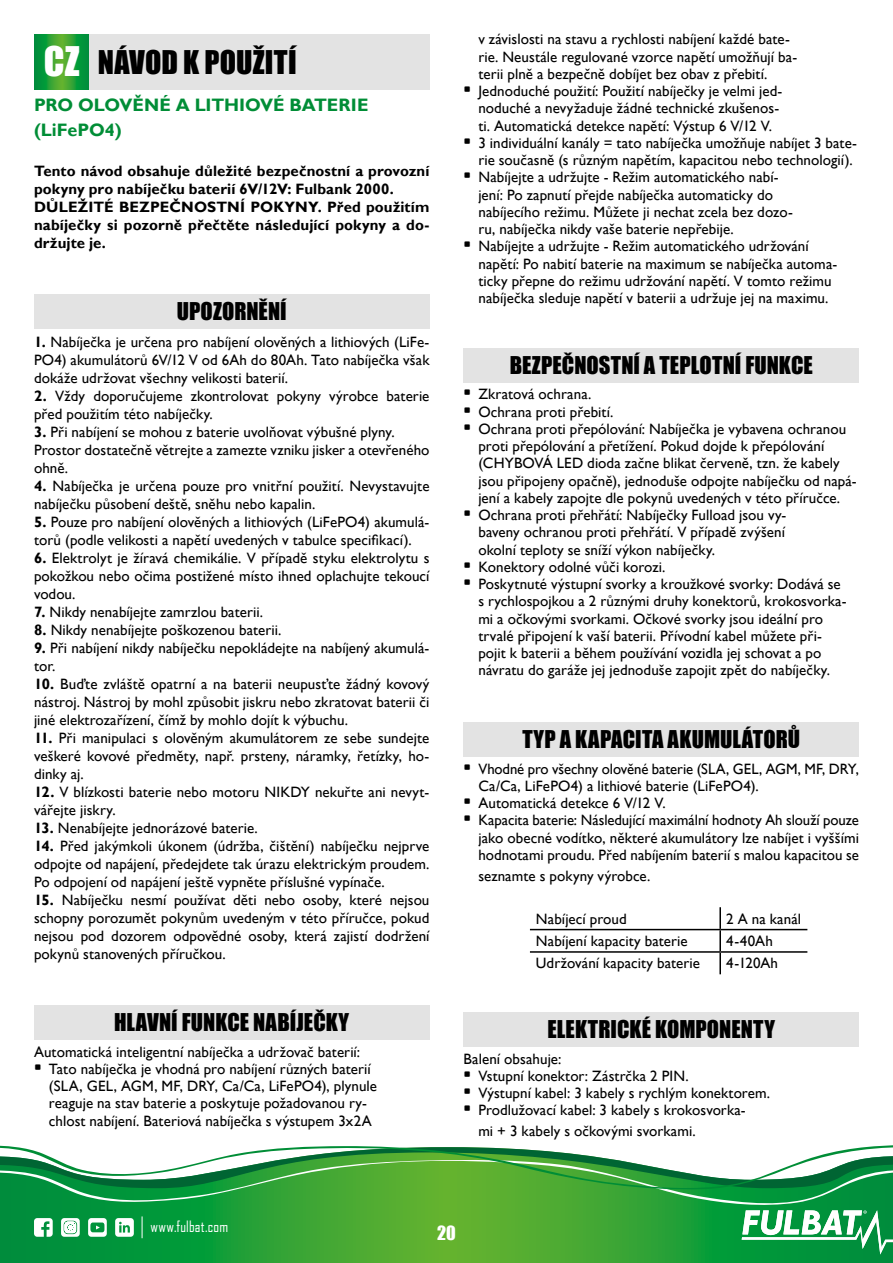
<style>
.page{position:relative;width:893px;height:1263px;background:#fff}
.page>*{position:absolute;margin:0;border:0;box-sizing:border-box;transform-origin:0 0}
.t1{font:30px "Impact";letter-spacing:.005em;color:#000}
.t2{font:22.5px "Impact";letter-spacing:.005em;color:#000}
.t3{font:700 18px/25.2px "Gill Sans";letter-spacing:-.005em;color:#008d36}
.t4{font:18px "Impact";color:#fff}
.t5{font:15px/17.2px "Gill Sans";letter-spacing:.005em;color:#000}
.t6{font:700 15px/18px "Gill Sans";letter-spacing:.005em;color:#000}
.t7{font:15px "Agency FB";letter-spacing:.01em;color:#fff}
.s1{font-size:37.5px;color:#fff}
.s2{font-weight:700}
.s3{font-family:"Agency FB";font-size:18px}
</style>
<div class="page">
<svg style="left:0;top:1145px;width:893px;height:109px"></svg>
<svg style="left:34px;top:34px;width:55px;height:55px;background:#249e36"></svg>
<div style="left:89px;top:34px;width:340px;height:55px;background:#e3e3e3"></div>
<div style="left:34px;top:294px;width:395px;height:35px;background:#e3e3e3"></div>
<div style="left:34px;top:1005px;width:395px;height:34px;background:#e3e3e3"></div>
<div style="left:463px;top:348px;width:396px;height:34px;background:#e3e3e3"></div>
<div style="left:463px;top:722px;width:396px;height:34px;background:#e3e3e3"></div>
<hr style="left:719px;top:907px;width:2px;height:22px;background:#000">
<hr style="left:530px;top:929px;width:190px;height:1px;background:#000">
<hr style="left:720px;top:929px;width:87px;height:1px;background:#000">
<hr style="left:719px;top:930px;width:2px;height:21px;background:#000">
<hr style="left:530px;top:951px;width:190px;height:2px;background:#000">
<hr style="left:720px;top:951px;width:87px;height:2px;background:#000">
<hr style="left:719px;top:953px;width:2px;height:21px;background:#000">
<div style="left:463px;top:1012px;width:396px;height:34px;background:#e3e3e3"></div>
<h1 class="t1" style="left:44px;top:38px;width:254px"><span class="s1">CZ</span> NÁVOD K POUŽITÍ</h1>
<p class="t3" style="left:34px;top:93px;width:336px">PRO OLOVĚNÉ A LITHIOVÉ BATERIE (LiFePO4)</p>
<p class="t6" style="left:34px;top:162px;width:397px">Tento návod obsahuje důležité bezpečnostní a provozní pokyny pro nabíječku baterií 6V/12V: Fulbank 2000.<br>DŮLEŽITÉ BEZPEČNOSTNÍ POKYNY. Před použitím nabíječky si pozorně přečtěte následující pokyny a do&shy;držujte je.</p>
<h2 class="t2" style="left:177px;top:294px;width:111px">UPOZORNĚNÍ</h2>
<p class="t5" style="left:34px;top:333px;width:397px;line-height:18px;text-align:justify"><span class="s2">1.</span> Nabíječka je určena pro nabíjení olověných a lithiových (LiFe-PO4) akumulátorů 6V/12 V od 6Ah do 80Ah. Tato nabíječka však dokáže udržovat všechny velikosti baterií.</p>
<p class="t5" style="left:34px;top:387px;width:397px;line-height:18px"><span class="s2">2.</span> Vždy doporučujeme zkontrolovat pokyny výrobce baterie před použitím této nabíječky.</p>
<p class="t5" style="left:34px;top:423px;width:397px;line-height:18px"><span class="s2">3.</span> Při nabíjení se mohou z baterie uvolňovat výbušné plyny.<br>Prostor dostatečně větrejte a zamezte vzniku jisker a otevřeného ohně.</p>
<p class="t5" style="left:34px;top:477px;width:397px;line-height:18px"><span class="s2">4.</span> Nabíječka je určena pouze pro vnitřní použití. Nevystavujte nabíječku působení deště, sněhu nebo kapalin.</p>
<p class="t5" style="left:34px;top:513px;width:397px;line-height:18px"><span class="s2">5.</span> Pouze pro nabíjení olověných a lithiových (LiFePO4) akumulá&shy;torů (podle velikosti a napětí uvedených v tabulce specifikací).</p>
<p class="t5" style="left:34px;top:549px;width:397px;line-height:18px;text-align:justify"><span class="s2">6.</span> Elektrolyt je žíravá chemikálie. V případě styku elektrolytu s pokožkou nebo očima postižené místo ihned oplachujte tekoucí vodou.</p>
<p class="t5" style="left:34px;top:603px;width:231px"><span class="s2">7.</span> Nikdy nenabíjejte zamrzlou baterii.</p>
<p class="t5" style="left:34px;top:621px;width:249px"><span class="s2">8.</span> Nikdy nenabíjejte poškozenou baterii.</p>
<p class="t5" style="left:34px;top:639px;width:397px;line-height:18px"><span class="s2">9.</span> Při nabíjení nikdy nabíječku nepokládejte na nabíjený akumulá&shy;tor.</p>
<p class="t5" style="left:34px;top:675px;width:397px;line-height:18px;text-align:justify"><span class="s2">10.</span> Buďte zvláště opatrní a na baterii neupusťte žádný kovový nástroj. Nástroj by mohl způsobit jiskru nebo zkratovat baterii či jiné elektrozařízení, čímž by mohlo dojít k výbuchu.</p>
<p class="t5" style="left:34px;top:729px;width:397px;line-height:18px;text-align:justify"><span class="s2">11.</span> Při manipulaci s olověným akumulátorem ze sebe sundejte veškeré kovové předměty, např. prsteny, náramky, řetízky, ho&shy;dinky aj.</p>
<p class="t5" style="left:34px;top:783px;width:397px;line-height:18px"><span class="s2">12.</span> V blízkosti baterie nebo motoru NIKDY nekuřte ani nevyt&shy;vářejte jiskry.</p>
<p class="t5" style="left:34px;top:819px;width:225px"><span class="s2">13.</span> Nenabíjejte jednorázové baterie.</p>
<p class="t5" style="left:34px;top:837px;width:397px;line-height:18px;text-align:justify"><span class="s2">14.</span> Před jakýmkoli úkonem (údržba, čištění) nabíječku nejprve odpojte od napájení, předejdete tak úrazu elektrickým proudem.<br>Po odpojení od napájení ještě vypněte příslušné vypínače.</p>
<p class="t5" style="left:34px;top:891px;width:397px;line-height:18px;text-align:justify"><span class="s2">15.</span> Nabíječku nesmí používat děti nebo osoby, které nejsou schopny porozumět pokynům uvedeným v této příručce, pokud nejsou pod dozorem odpovědné osoby, která zajistí dodržení pokynů stanovených příručkou.</p>
<h2 class="t2" style="left:114px;top:1005px;width:237px">HLAVNÍ FUNKCE NABÍJEČKY</h2>
<p class="t5" style="left:34px;top:1043px;width:328px">Automatická inteligentní nabíječka a udržovač baterií:</p>
<p class="t5" style="left:49px;top:1060px;width:330px;text-indent:-15px"><span class="s3">•</span> Tato nabíječka je vhodná pro nabíjení různých baterií (SLA, GEL, AGM, MF, DRY, Ca/Ca, LiFePO4), plynule reaguje na stav baterie a poskytuje požadovanou ry&shy;chlost nabíjení. Bateriová nabíječka s výstupem 3x2A</p>
<p class="t5" style="left:478px;top:31px;width:320px">v závislosti na stavu a rychlosti nabíjení každé bate&shy;rie. Neustále regulované vzorce napětí umožňují ba&shy;terii plně a bezpečně dobíjet bez obav z přebití.</p>
<p class="t5" style="left:478px;top:83px;width:306px;text-indent:-15px"><span class="s3">•</span> Jednoduché použití: Použití nabíječky je velmi jed&shy;noduché a nevyžaduje žádné technické zkušenos&shy;ti. Automatická detekce napětí: Výstup 6 V/12 V.</p>
<p class="t5" style="left:463px;top:134px;width:395px;text-align:right"><span class="s3">•</span> 3 individuální kanály = tato nabíječka umožňuje nabíjet 3 bate&shy;rie současně (s různým napětím, kapacitou nebo technologií).</p>
<p class="t5" style="left:478px;top:169px;width:316px;text-indent:-15px"><span class="s3">•</span> Nabíjejte a udržujte - Režim automatického nabí&shy;jení: Po zapnutí přejde nabíječka automaticky do nabíjecího režimu. Můžete ji nechat zcela bez dozo&shy;ru, nabíječka nikdy vaše baterie nepřebije.</p>
<p class="t5" style="left:478px;top:238px;width:360px;text-indent:-15px"><span class="s3">•</span> Nabíjejte a udržujte - Režim automatického udržování napětí: Po nabití baterie na maximum se nabíječka automa&shy;ticky přepne do režimu udržování napětí. V tomto režimu nabíječka sleduje napětí v baterii a udržuje jej na maximu.</p>
<h2 class="t2" style="left:510px;top:348px;width:304px">BEZPEČNOSTNÍ A TEPLOTNÍ FUNKCE</h2>
<p class="t5" style="left:463px;top:386px;width:129px"><span class="s3">•</span> Zkratová ochrana.</p>
<p class="t5" style="left:463px;top:403px;width:151px"><span class="s3">•</span> Ochrana proti přebití.</p>
<p class="t5" style="left:478px;top:421px;width:380px;text-indent:-15px"><span class="s3">•</span> Ochrana proti přepólování: Nabíječka je vybavena ochranou proti přepólování a přetížení. Pokud dojde k přepólování (CHYBOVÁ LED dioda začne blikat červeně, tzn. že kabely jsou připojeny opačně), jednoduše odpojte nabíječku od napá&shy;jení a kabely zapojte dle pokynů uvedených v této příručce.</p>
<p class="t5" style="left:478px;top:507px;width:310px;text-align:justify;text-indent:-15px"><span class="s3">•</span> Ochrana proti přehřátí: Nabíječky Fulload jsou vy&shy;baveny ochranou proti přehřátí. V případě zvýšení okolní teploty se sníží výkon nabíječky.</p>
<p class="t5" style="left:463px;top:559px;width:203px"><span class="s3">•</span> Konektory odolné vůči korozi.</p>
<p class="t5" style="left:478px;top:576px;width:370px;text-indent:-15px"><span class="s3">•</span> Poskytnuté výstupní svorky a kroužkové svorky: Dodává se s rychlospojkou a 2 různými druhy konektorů, krokosvorka&shy;mi a očkovými svorkami. Očkové svorky jsou ideální pro trvalé připojení k vaší baterii. Přívodní kabel můžete při&shy;pojit k baterii a během používání vozidla jej schovat a po návratu do garáže jej jednoduše zapojit zpět do nabíječky.</p>
<h2 class="t2" style="left:522px;top:722px;width:279px">TYP A KAPACITA AKUMULÁTORŮ</h2>
<p class="t5" style="left:478px;top:760px;width:382px;text-indent:-15px"><span class="s3">•</span> Vhodné pro všechny olověné baterie (SLA, GEL, AGM, MF, DRY,<br>Ca/Ca, LiFePO4) a lithiové baterie (LiFePO4).</p>
<p class="t5" style="left:463px;top:795px;width:204px"><span class="s3">•</span> Automatická detekce 6 V/12 V.</p>
<p class="t5" style="left:478px;top:812px;width:382px;text-align:justify;text-indent:-15px"><span class="s3">•</span> Kapacita baterie: Následující maximální hodnoty Ah slouží pouze jako obecné vodítko, některé akumulátory lze nabíjet i vyššími hodnotami proudu. Před nabíjením baterií s malou kapacitou se</p>
<p class="t5" style="left:478px;top:867px;width:173px">seznamte s pokyny výrobce.</p>
<p class="t5" style="left:536px;top:910px;width:92px">Nabíjecí proud</p>
<p class="t5" style="left:726px;top:910px;width:76px">2 A na kanál</p>
<p class="t5" style="left:536px;top:932px;width:153px">Nabíjení kapacity baterie</p>
<p class="t5" style="left:726px;top:932px;width:48px">4-40Ah</p>
<p class="t5" style="left:536px;top:955px;width:166px">Udržování kapacity baterie</p>
<p class="t5" style="left:726px;top:955px;width:53px">4-120Ah</p>
<h2 class="t2" style="left:547px;top:1012px;width:229px">ELEKTRICKÉ KOMPONENTY</h2>
<p class="t5" style="left:463px;top:1050px;width:99px">Balení obsahuje:</p>
<p class="t5" style="left:463px;top:1067px;width:227px"><span class="s3">•</span> Vstupní konektor: Zástrčka 2 PIN.</p>
<p class="t5" style="left:463px;top:1085px;width:308px"><span class="s3">•</span> Výstupní kabel: 3 kabely s rychlým konektorem.</p>
<p class="t5" style="left:478px;top:1100px;width:269px;line-height:20.7px;text-indent:-15px"><span class="s3">•</span> Prodlužovací kabel: 3 kabely s krokosvorka&shy;mi + 3 kabely s očkovými svorkami.</p>
<p class="t7" style="left:150px;top:1217px;width:79px">www.fulbat.com</p>
<p class="t4" style="left:437px;top:1219px;width:20px">20</p>
</div>
